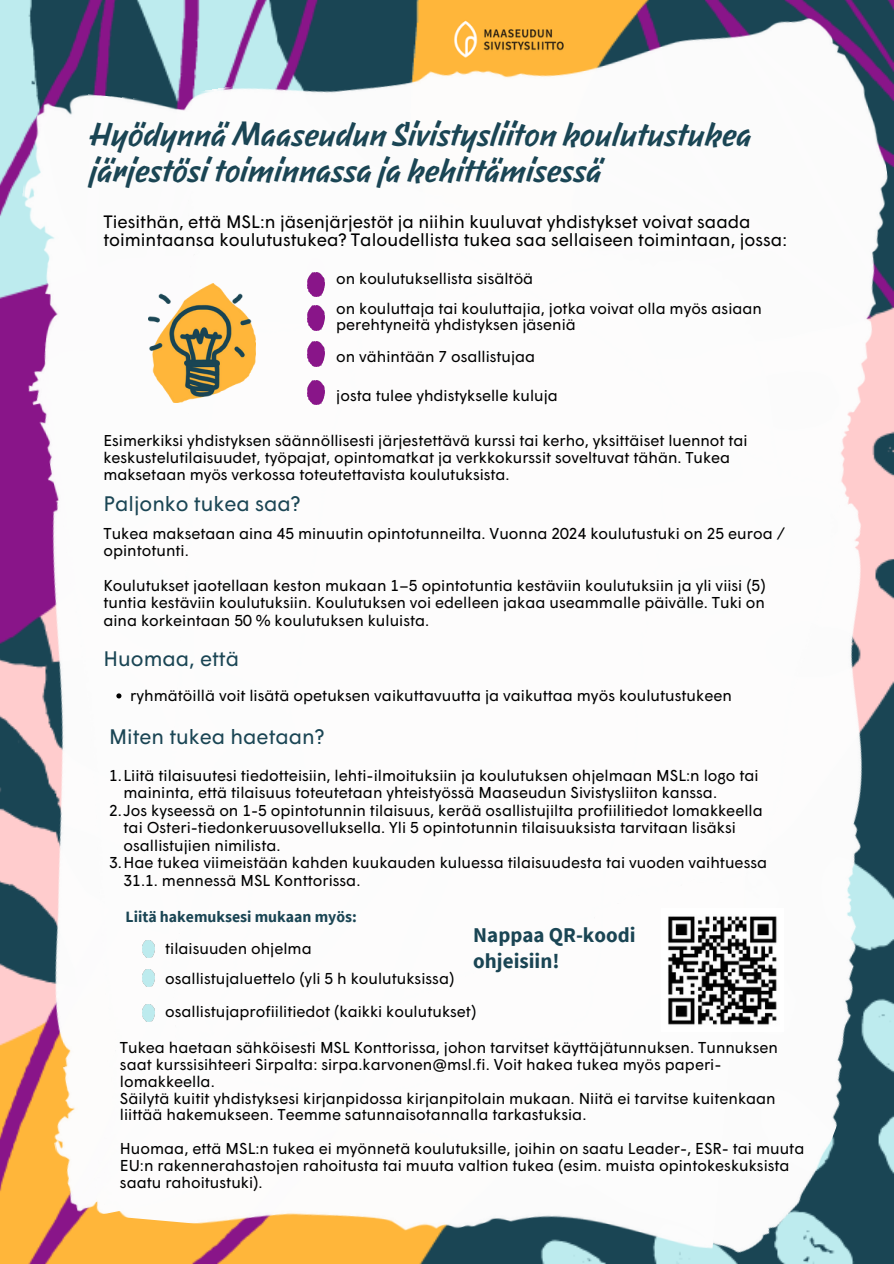
<style>
.page{position:relative;width:894px;height:1264px;background:#fff}
.page>*{position:absolute;margin:0;border:0;box-sizing:border-box;transform-origin:0 0}
.t1{font:700 30px "Gig V0.3";color:#1a4554}
.t2{font:21px "Wigrum";color:#1a4554}
.t3{font:700 21px "Source Sans Pro";color:#1a4554}
.t4{font:18px/18px "Wigrum";color:#000}
.t5{font:15.75px/17.4px "Wigrum";color:#000}
.t6{font:700 15.75px "Source Sans Pro";color:#1a4554}
</style>
<div class="page">
<img style="left:808px;top:1059px;width:85px;height:204px">
<img style="left:0;top:89px;width:808px;height:1174px">
<img style="left:28px;top:0;width:865px;height:1059px">
<img style="left:307px;top:305px;width:17px;height:25px">
<img style="left:307px;top:342px;width:17px;height:24px">
<img style="left:307px;top:380px;width:17px;height:25px">
<img style="left:148px;top:283px;width:107px;height:119px">
<img style="left:307px;top:272px;width:17px;height:25px">
<img style="left:142px;top:940px;width:13px;height:17px">
<img style="left:142px;top:969px;width:13px;height:17px">
<img style="left:142px;top:1004px;width:13px;height:17px">
<img style="left:661px;top:908px;width:122px;height:123px">
<svg style="left:116px;top:693px;width:5px;height:5px"></svg>
<p class="t1" style="left:89px;top:116px;width:663px">Hyödynnä Maaseudun Sivistysliiton koulutustukea</p>
<p class="t1" style="left:89px;top:152px;width:514px">järjestösi toiminnassa ja kehittämisessä</p>
<p class="t4" style="left:103px;top:211px;width:685px">Tiesithän, että MSL:n jäsenjärjestöt ja niihin kuuluvat yhdistykset voivat saada toimintaansa koulutustukea? Taloudellista tukea saa sellaiseen toimintaan, jossa:</p>
<p class="t5" style="left:336px;top:269px;width:198px">on koulutuksellista sisältöä</p>
<p class="t5" style="left:336px;top:300px;width:427px;line-height:15.8px">on kouluttaja tai kouluttajia, jotka voivat olla myös asiaan perehtyneitä yhdistyksen jäseniä</p>
<p class="t5" style="left:336px;top:346px;width:200px">on vähintään 7 osallistujaa</p>
<p class="t5" style="left:336px;top:386px;width:223px">josta tulee yhdistykselle kuluja</p>
<p class="t5" style="left:103px;top:432px;width:645px;line-height:16.8px">Esimerkiksi yhdistyksen säännöllisesti järjestettävä kurssi tai kerho, yksittäiset luennot tai keskustelutilaisuudet, työpajat, opintomatkat ja verkkokurssit soveltuvat tähän. Tukea maksetaan myös verkossa toteutettavista koulutuksista.</p>
<p class="t2" style="left:103px;top:490px;width:198px">Paljonko tukea saa?</p>
<p class="t5" style="left:103px;top:523px;width:683px">Tukea maksetaan aina 45 minuutin opintotunneilta. Vuonna 2024 koulutustuki on 25 euroa / opintotunti.</p>
<p class="t5" style="left:103px;top:576px;width:663px;text-align:justify">Koulutukset jaotellaan keston mukaan 1–5 opintotuntia kestäviin koulutuksiin ja yli viisi (5) tuntia kestäviin koulutuksiin. Koulutuksen voi edelleen jakaa useammalle päivälle. Tuki on aina korkeintaan 50 % koulutuksen kuluista.</p>
<p class="t2" style="left:103px;top:645px;width:137px">Huomaa, että</p>
<p class="t5" style="left:130px;top:686px;width:603px">ryhmätöillä voit lisätä opetuksen vaikuttavuutta ja vaikuttaa myös koulutustukeen</p>
<p class="t2" style="left:109px;top:723px;width:216px">Miten tukea haetaan?</p>
<p class="t5" style="left:123px;top:766px;width:636px;text-indent:-14px">1.Liitä tilaisuutesi tiedotteisiin, lehti-ilmoituksiin ja koulutuksen ohjelmaan MSL:n logo tai maininta, että tilaisuus toteutetaan yhteistyössä Maaseudun Sivistysliiton kanssa.</p>
<p class="t5" style="left:123px;top:800px;width:640px;text-indent:-14px">2.Jos kyseessä on 1-5 opintotunnin tilaisuus, kerää osallistujilta profiilitiedot lomakkeella tai Osteri-tiedonkeruusovelluksella. Yli 5 opintotunnin tilaisuuksista tarvitaan lisäksi osallistujien nimilista.</p>
<p class="t5" style="left:123px;top:853px;width:645px;text-indent:-14px">3.Hae tukea viimeistään kahden kuukauden kuluessa tilaisuudesta tai vuoden vaihtuessa<br>31.1. mennessä MSL Konttorissa.</p>
<p class="t6" style="left:125px;top:906px;width:233px">Liitä hakemuksesi mukaan myös:</p>
<p class="t5" style="left:165px;top:939px;width:148px">tilaisuuden ohjelma</p>
<p class="t5" style="left:165px;top:968px;width:290px">osallistujaluettelo (yli 5 h koulutuksissa)</p>
<p class="t5" style="left:165px;top:1001px;width:312px">osallistujaprofiilitiedot (kaikki koulutukset)</p>
<p class="t5" style="left:120px;top:1038px;width:659px;line-height:16.8px">Tukea haetaan sähköisesti MSL Konttorissa, johon tarvitset käyttäjätunnuksen. Tunnuksen saat kurssisihteeri Sirpalta: sirpa.karvonen@msl.fi. Voit hakea tukea myös paperi&shy;lomakkeella.</p>
<p class="t5" style="left:120px;top:1088px;width:657px;line-height:16.8px">Säilytä kuitit yhdistyksesi kirjanpidossa kirjanpitolain mukaan. Niitä ei tarvitse kuitenkaan liittää hakemukseen. Teemme satunnaisotannalla tarkastuksia.</p>
<p class="t5" style="left:120px;top:1139px;width:685px;line-height:16.8px">Huomaa, että MSL:n tukea ei myönnetä koulutuksille, joihin on saatu Leader-, ESR- tai muuta<br>EU:n rakennerahastojen rahoitusta tai muuta valtion tukea (esim. muista opintokeskuksista saatu rahoitustuki).</p>
<p class="t3" style="left:473px;top:921px;width:164px">Nappaa QR-koodi</p>
<p class="t3" style="left:473px;top:947px;width:88px">ohjeisiin!</p>
</div>
